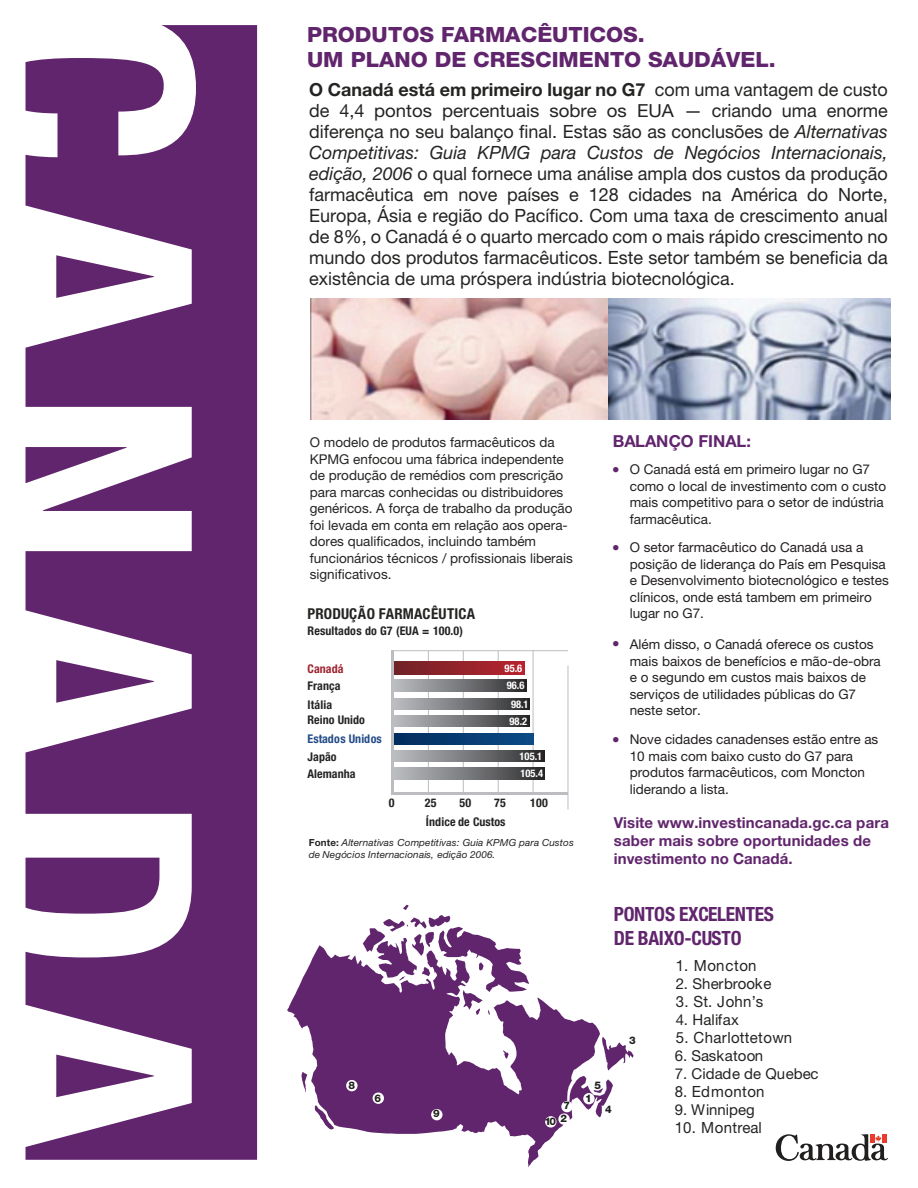
<style>
.page{position:relative;width:918px;height:1188px;background:#fff}
.page>*{position:absolute;margin:0;border:0;box-sizing:border-box;transform-origin:0 0}
.t1{font:800 21px/25.2px "Helvetica Neue";color:#61256d;scale:1.05 1}
.t2{font:700 condensed 19.65px/23.4px "Helvetica Neue";letter-spacing:-.015em;color:#61256d}
.t3{font:18.3px/21px "Helvetica Neue";color:#242423}
.t4{font:700 16.5px "Helvetica Neue";letter-spacing:.005em;color:#61256d}
.t5{font:15.45px "Helvetica Neue";letter-spacing:.015em;color:#242423}
.t6{font:15.45px "Helvetica Neue";letter-spacing:.045em;color:#242423}
.t7{font:700 15.15px/18px "Helvetica Neue";letter-spacing:.01em;color:#61256d}
.t8{font:15px "Helvetica Neue";letter-spacing:.005em;color:#242423}
.t9{font:700 condensed 15px "Helvetica Neue";letter-spacing:.005em;color:#242423}
.t10{font:15px "Helvetica Neue";color:#61256d}
.t11{font:13.5px/16.5px "Helvetica Neue";color:#231f20}
.t12{font:13.5px/16.5px "Helvetica Neue";color:#242423}
.t13{font:700 condensed 12px/18.5px "Helvetica Neue";letter-spacing:.005em;color:#242423}
.t14{font:700 condensed 12px "Helvetica Neue";letter-spacing:.005em;color:#234c87}
.t15{font:700 condensed 12px "Helvetica Neue";letter-spacing:.005em;color:#9e2430}
.t16{font:700 condensed 10.5px/17.1px "Helvetica Neue";color:#fff}
.t17{font:800 10.5px "Helvetica Neue";color:#231f20}
.t18{font:italic 9.75px/11.7px "Helvetica Neue";letter-spacing:.01em;color:#242423}
.s1{font-weight:700;font-size:18px}
.s2{font-size:18px}
.s3{font-style:italic}
.s4{font-style:italic;font-size:18px}
.s5{font-weight:700;font-style:normal}
.s6{font-size:15.45px}
</style>
<div class="page">
<svg style="left:26px;top:25px;width:231px;height:1135px;fill:#61256d"></svg>
<img style="left:607px;top:298px;width:284px;height:122px">
<img style="left:310px;top:298px;width:297px;height:122px">
<svg style="left:287px;top:945px;width:326px;height:222px;fill:#61256d"></svg>
<svg style="left:503px;top:1050px;width:6px;height:9px"></svg>
<svg style="left:363px;top:905px;width:166px;height:110px"></svg>
<svg style="left:302px;top:1072px;width:5px;height:20px"></svg>
<svg style="left:315px;top:1105px;width:19px;height:25px"></svg>
<svg style="left:594px;top:1088px;width:9px;height:5px"></svg>
<svg style="left:602px;top:1037px;width:31px;height:34px"></svg>
<hr style="left:391px;top:792px;width:177px;height:3px;background:#bcbdc0">
<hr style="left:428px;top:651px;width:1px;height:144px;background:#bcbdc0">
<hr style="left:463px;top:651px;width:1px;height:144px;background:#bcbdc0">
<hr style="left:498px;top:651px;width:1px;height:143px;background:#bcbdc0">
<hr style="left:533px;top:651px;width:1px;height:144px;background:#bcbdc0">
<hr style="left:568px;top:666px;width:1px;height:144px;background:#bcbdc0">
<hr style="left:391px;top:650px;width:177px;height:1px;background:#bcbdc0">
<svg style="left:394px;top:751px;width:150px;height:11px;background:#757578"></svg>
<svg style="left:394px;top:733px;width:139px;height:12px;background:#073b72"></svg>
<svg style="left:394px;top:715px;width:135px;height:11px"></svg>
<svg style="left:394px;top:679px;width:133px;height:13px;background:#747578"></svg>
<svg style="left:394px;top:662px;width:131px;height:12px;background:#94222b"></svg>
<svg style="left:394px;top:768px;width:151px;height:11px;background:#747578"></svg>
<svg style="left:394px;top:698px;width:135px;height:12px;background:#757678"></svg>
<hr style="left:391px;top:651px;width:3px;height:141px;background:#bcbdc0">
<div style="left:558px;top:1113px;width:12px;height:12px;background:#fff;border-radius:50%"></div>
<div style="left:627px;top:1035px;width:12px;height:11px;background:#fff;border-radius:50%"></div>
<div style="left:583px;top:1093px;width:12px;height:11px;background:#fff;border-radius:50%"></div>
<div style="left:373px;top:1093px;width:11px;height:11px;background:#fff;border-radius:50%"></div>
<div style="left:346px;top:1080px;width:12px;height:11px;background:#fff;border-radius:50%"></div>
<div style="left:431px;top:1109px;width:12px;height:11px;background:#fff;border-radius:50%"></div>
<div style="left:561px;top:1101px;width:12px;height:11px;background:#fff;border-radius:50%"></div>
<div style="left:545px;top:1116px;width:12px;height:12px;background:#fff;border-radius:50%"></div>
<svg style="left:776px;top:1134px;width:112px;height:27px"></svg>
<p class="t1" style="left:307px;top:22px;width:448px">PRODUTOS FARMACÊUTICOS.<br>UM PLANO DE CRESCIMENTO SAUDÁVEL.</p>
<p class="t3" style="left:309px;top:79px;width:580px"><span class="s1">O Canadá está em primeiro lugar no G7</span> com uma vantagem de custo de <span class="s2">4,4 pontos percentuais sobre os EUA —</span> criando uma enorme</p>
<p class="t3" style="left:309px;top:121px;width:580px;text-align:justify">diferença no seu balanço final. Estas são as conclusões de <span class="s3">Alternativas Competitivas: Guia KPMG para Custos de Negócios Internacionais, edição,</span> <span class="s4">2006</span> o qual fornece uma análise ampla dos custos da produção farmacêutica em nove países e 128 cidades na América do Norte, Europa, Ásia e região do Pacífico. Com uma taxa de crescimento anual de 8%, o Canadá é o quarto mercado com o mais rápido crescimento no mundo dos produtos farmacêuticos. Este setor também se beneficia da existência de uma próspera indústria biotecnológica.</p>
<p class="t12" style="left:310px;top:434px;width:264px">O modelo de produtos farmacêuticos da KPMG enfocou uma fábrica independente de produção de remédios com prescrição para marcas conhecidas ou distribuidores genéricos. A força de trabalho da produção foi levada em conta em relação aos opera&shy;dores qualificados, incluindo também funcionários técnicos / profissionais liberais significativos.</p>
<p class="t9" style="left:308px;top:605px;width:169px">PRODUÇÃO FARMACÊUTICA</p>
<p class="t13" style="left:308px;top:621px;width:157px">Resultados do G7 (EUA = 100.0)</p>
<p class="t15" style="left:308px;top:662px;width:37px">Canadá</p>
<p class="t13" style="left:308px;top:677px;width:34px">França<br>Itália</p>
<p class="t13" style="left:308px;top:711px;width:59px">Reino Unido</p>
<p class="t14" style="left:308px;top:732px;width:76px">Estados Unidos</p>
<p class="t13" style="left:308px;top:749px;width:50px;line-height:16.4px">Japão<br>Alemanha</p>
<p class="t16" style="left:505px;top:660px;width:21px">95.6<br>96.6</p>
<p class="t16" style="left:510px;top:696px;width:21px;line-height:16.5px">98.1<br>98.2</p>
<p class="t16" style="left:520px;top:748px;width:25px">105.1<br>105.4</p>
<p class="t13" style="left:389px;top:794px;width:7px">0</p>
<p class="t13" style="left:425px;top:794px;width:13px">25</p>
<p class="t13" style="left:459px;top:794px;width:13px">50</p>
<p class="t13" style="left:494px;top:794px;width:13px">75</p>
<p class="t13" style="left:530px;top:794px;width:19px">100</p>
<p class="t13" style="left:426px;top:813px;width:81px">Índice de Custos</p>
<p class="t18" style="left:309px;top:837px;width:267px"><span class="s5">Fonte:</span> Alternativas Competitivas: Guia KPMG para Custos de Negócios Internacionais, edição 2006.</p>
<p class="t4" style="left:613px;top:431px;width:140px">BALANÇO FINAL:</p>
<p class="t10" style="left:612px;top:461px;width:9px">•</p>
<p class="t11" style="left:630px;top:461px;width:258px">O Canadá está em primeiro lugar no G7 como o local de investimento com o custo mais competitivo para o setor de indústria farmacêutica.</p>
<p class="t10" style="left:612px;top:538px;width:9px">•</p>
<p class="t11" style="left:630px;top:539px;width:261px">O setor farmacêutico do Canadá usa a posição de liderança do País em Pesquisa e Desenvolvimento biotecnológico e testes clínicos, onde está tambem em primeiro lugar no G7.</p>
<p class="t10" style="left:612px;top:635px;width:9px">•</p>
<p class="t11" style="left:630px;top:636px;width:253px">Além disso, o Canadá oferece os custos mais baixos de benefícios e mão-de-obra e o segundo em custos mais baixos de serviços de utilidades públicas do G7 neste setor.</p>
<p class="t11" style="left:630px;top:731px;width:250px">Nove cidades canadenses estão entre as<br>10 mais com baixo custo do G7 para produtos farmacêuticos, com Moncton liderando a lista.</p>
<p class="t7" style="left:614px;top:813px;width:277px">Visite www.investincanada.gc.ca para saber mais sobre oportunidades de investimento no Canadá.</p>
<p class="t10" style="left:612px;top:731px;width:9px">•</p>
<p class="t17" style="left:348px;top:1079px;width:8px">8</p>
<p class="t17" style="left:375px;top:1092px;width:8px">6</p>
<p class="t17" style="left:433px;top:1108px;width:8px">9</p>
<p class="t17" style="left:564px;top:1099px;width:8px">7</p>
<p class="t17" style="left:560px;top:1112px;width:8px">2</p>
<p class="t17" style="left:544px;top:1115px;width:13px">10</p>
<p class="t2" style="left:614px;top:902px;width:162px">PONTOS EXCELENTES<br>DE BAIXO-CUSTO</p>
<p class="t6" style="left:676px;top:957px;width:82px">1. Moncton</p>
<p class="t8" style="left:676px;top:975px;width:97px">2. Sherbr<span class="s6">ooke</span></p>
<p class="t5" style="left:676px;top:993px;width:89px">3. St. John’s</p>
<p class="t8" style="left:676px;top:1011px;width:65px">4. Halifax</p>
<p class="t5" style="left:676px;top:1029px;width:118px">5. Charlottetown</p>
<p class="t8" style="left:675px;top:1047px;width:90px">6. Saskatoon</p>
<p class="t8" style="left:675px;top:1065px;width:145px">7. Cidade de Quebec</p>
<p class="t5" style="left:675px;top:1082px;width:91px">8. Edmonton</p>
<p class="t8" style="left:675px;top:1101px;width:82px">9. Winnipeg</p>
<p class="t5" style="left:675px;top:1118px;width:89px">10. Montreal</p>
<p class="t17" style="left:629px;top:1034px;width:8px">3</p>
<p class="t17" style="left:594px;top:1079px;width:8px">5</p>
<p class="t17" style="left:585px;top:1092px;width:8px">1</p>
<p class="t17" style="left:605px;top:1103px;width:8px">4</p>
</div>
